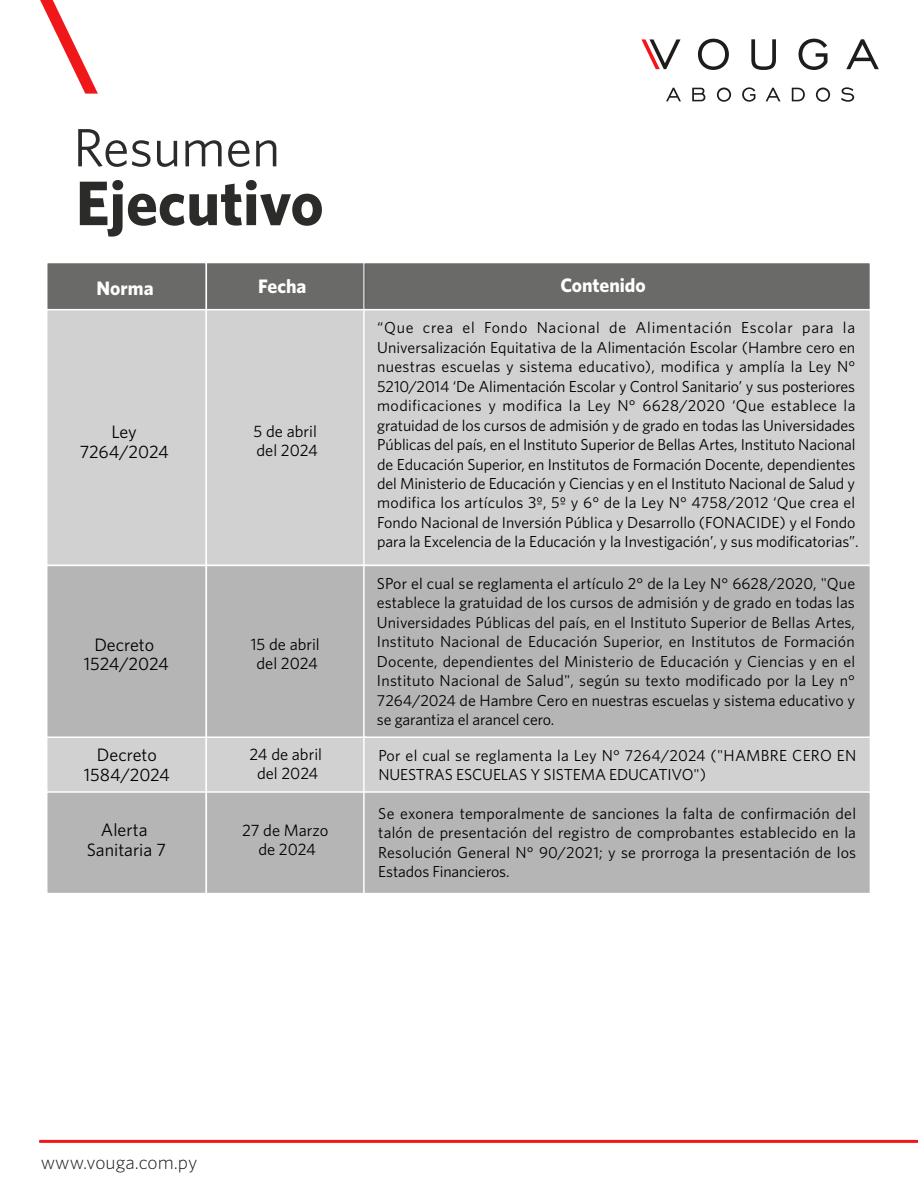
<style>
.page{position:relative;width:918px;height:1188px;background:#fff}
.page>*{position:absolute;margin:0;border:0;box-sizing:border-box;transform-origin:0 0}
.t1{font:700 63px "Whitney";color:#1d1d1b}
.t2{font:54px "Whitney";color:#1d1d1b}
.t3{font:700 19.5px "Whitney";color:#fff}
.t4{font:300 19.5px "Whitney";color:#1d1d1b}
.t5{font:18px/19.5px "Whitney";color:#000;text-align:center}
.t6{font:16.5px/19.5px "Whitney";color:#000;text-align:center}
.t7{font:15.9px/19.5px "Whitney";letter-spacing:-.005em;color:#000}
</style>
<div class="page">
<svg style="left:641px;top:39px;width:40px;height:30px"></svg>
<svg style="left:698px;top:39px;width:31px;height:31px"></svg>
<svg style="left:751px;top:39px;width:25px;height:31px"></svg>
<svg style="left:799px;top:39px;width:28px;height:31px"></svg>
<svg style="left:846px;top:39px;width:33px;height:30px"></svg>
<svg style="left:666px;top:88px;width:15px;height:13px"></svg>
<svg style="left:692px;top:88px;width:13px;height:13px"></svg>
<svg style="left:717px;top:87px;width:14px;height:15px"></svg>
<svg style="left:742px;top:87px;width:13px;height:15px"></svg>
<svg style="left:766px;top:88px;width:15px;height:13px"></svg>
<svg style="left:792px;top:88px;width:13px;height:13px"></svg>
<svg style="left:816px;top:87px;width:14px;height:15px"></svg>
<svg style="left:841px;top:87px;width:13px;height:15px"></svg>
<svg style="left:40px;top:0;width:58px;height:94px"></svg>
<div style="left:46px;top:262px;width:161px;height:49px;background:#6a6a68;border:2px solid #fff"></div>
<div style="left:206px;top:262px;width:161px;height:49px;background:#6a6a68;border:2px solid #fff"></div>
<div style="left:363px;top:262px;width:508px;height:49px;background:#6a6a68;border:2px solid #fff"></div>
<div style="left:46px;top:309px;width:161px;height:257px;background:#ccc;border:2px solid #fff"></div>
<div style="left:206px;top:309px;width:161px;height:257px;background:#ccc;border:2px solid #fff"></div>
<div style="left:363px;top:309px;width:508px;height:257px;background:#ccc;border:2px solid #fff"></div>
<div style="left:46px;top:565px;width:161px;height:175px;background:#b5b5b5;border:2px solid #fff"></div>
<div style="left:206px;top:565px;width:161px;height:175px;background:#b5b5b5;border:2px solid #fff"></div>
<div style="left:363px;top:565px;width:508px;height:175px;background:#b5b5b5;border:2px solid #fff"></div>
<div style="left:46px;top:736px;width:161px;height:59px;background:#ccc;border:2px solid #fff"></div>
<div style="left:206px;top:736px;width:161px;height:59px;background:#ccc;border:2px solid #fff"></div>
<div style="left:363px;top:736px;width:508px;height:59px;background:#ccc;border:2px solid #fff"></div>
<div style="left:46px;top:791px;width:161px;height:103px;background:#b5b5b5;border:2px solid #fff"></div>
<div style="left:206px;top:791px;width:161px;height:103px;background:#b5b5b5;border:2px solid #fff"></div>
<div style="left:363px;top:791px;width:508px;height:103px;background:#b5b5b5;border:2px solid #fff"></div>
<hr style="left:39px;top:1140px;width:879px;height:3px;background:#f0171a">
<h2 class="t2" style="left:73px;top:116px;width:209px">Resumen</h2>
<h1 class="t1" style="left:76px;top:165px;width:249px">Ejecutivo</h1>
<p class="t3" style="left:97px;top:276px;width:59px">Norma</p>
<p class="t3" style="left:258px;top:274px;width:50px">Fecha</p>
<p class="t3" style="left:560px;top:274px;width:87px">Contenido</p>
<p class="t7" style="left:377px;top:317px;width:483px">“Que crea el Fondo Nacional de Alimentación Escolar para la Universalización Equitativa de la Alimentación Escolar (Hambre cero en nuestras escuelas y sistema educativo), modifica y amplía la Ley N° 5210/2014 ‘De Alimentación Escolar y Control Sanitario’ y sus posteriores modificaciones y modifica la Ley N° 6628/2020 ‘Que establece la gratuidad de los cursos de admisión y de grado en todas las Universidades Públicas del país, en el Instituto Superior de Bellas Artes, Instituto Nacional de Educación Superior, en Institutos de Formación Docente, dependientes del Ministerio de Educación y Ciencias y en el Instituto Nacional de Salud y modifica los artículos 3º, 5º y 6° de la Ley N° 4758/2012 ‘Que crea el Fondo Nacional de Inversión Pública y Desarrollo (FONACIDE) y el Fondo para la Excelencia de la Educación y la Investigación’, y sus modificatorias”.</p>
<p class="t6" style="left:254px;top:421px;width:66px;text-align:left">5 de abril del 2024</p>
<p class="t5" style="left:80px;top:422px;width:91px">Ley<br>7264/2024</p>
<p class="t5" style="left:84px;top:634px;width:86px">Decreto<br>1524/2024</p>
<p class="t5" style="left:84px;top:745px;width:88px">Decreto<br>1584/2024</p>
<p class="t5" style="left:87px;top:820px;width:81px">Alerta<br>Sanitaria 7</p>
<p class="t6" style="left:251px;top:634px;width:71px">15 de abril del 2024</p>
<p class="t6" style="left:250px;top:744px;width:74px">24 de abril del 2024</p>
<p class="t6" style="left:242px;top:820px;width:88px">27 de Marzo de 2024</p>
<p class="t7" style="left:377px;top:573px;width:480px;text-align:justify">SPor el cual se reglamenta el artículo 2° de la Ley N° 6628/2020, "Que establece la gratuidad de los cursos de admisión y de grado en todas las Universidades Públicas del país, en el Instituto Superior de Bellas Artes, Instituto Nacional de Educación Superior, en Institutos de Formación Docente, dependientes del Ministerio de Educación y Ciencias y en el Instituto Nacional de Salud", según su texto modificado por la Ley n° 7264/2024 de Hambre Cero en nuestras escuelas y sistema educativo y se garantiza el arancel cero.</p>
<p class="t7" style="left:378px;top:745px;width:479px">Por el cual se reglamenta la Ley N° 7264/2024 ("HAMBRE CERO EN<br>NUESTRAS ESCUELAS Y SISTEMA EDUCATIVO")</p>
<p class="t7" style="left:378px;top:803px;width:479px;text-align:justify">Se exonera temporalmente de sanciones la falta de confirmación del talón de presentación del registro de comprobantes establecido en la Resolución General N° 90/2021; y se prorroga la presentación de los Estados Financieros.</p>
<p class="t4" style="left:41px;top:1151px;width:158px">www.vouga.com.py</p>
</div>
